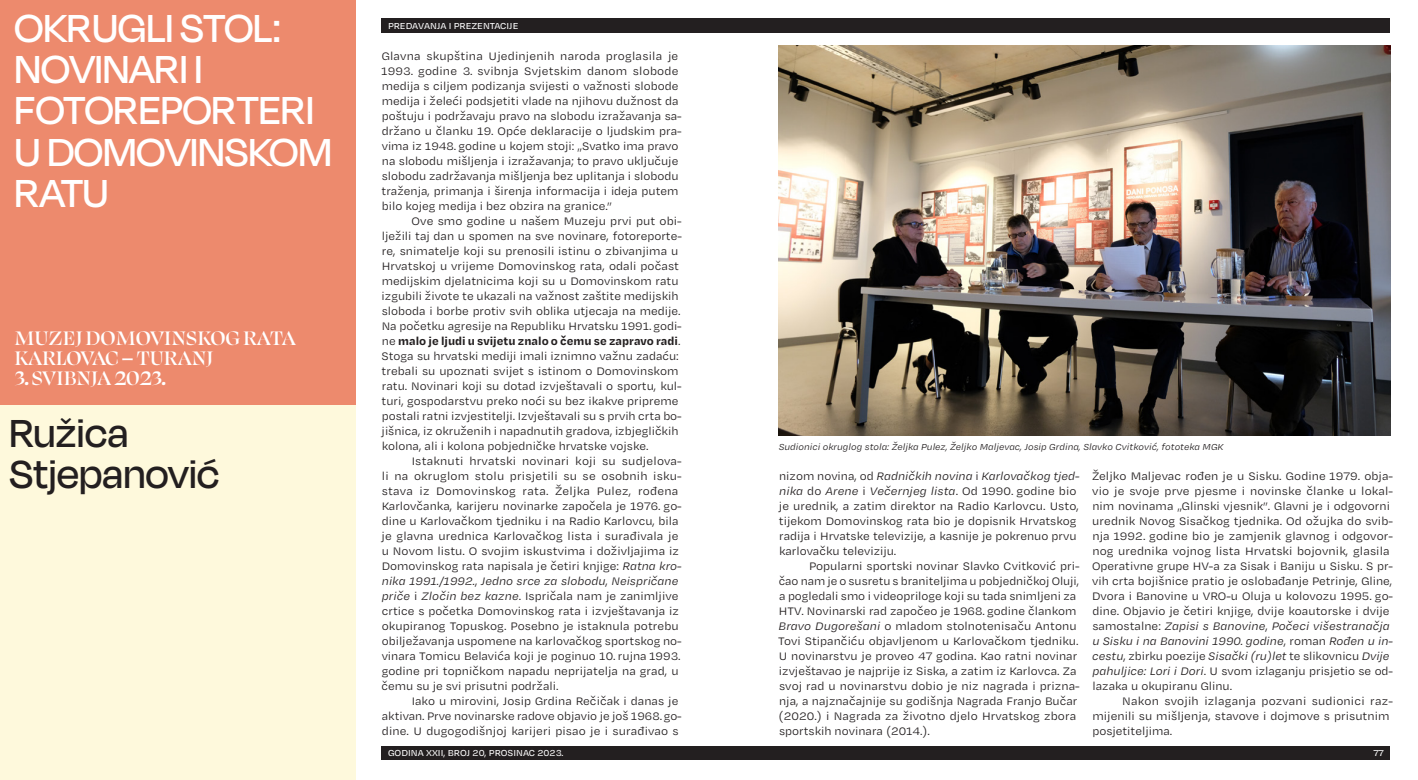
<style>
.page{position:relative;width:1418px;height:780px;background:#fff}
.page>*{position:absolute;margin:0;border:0;box-sizing:border-box;transform-origin:0 0}
.t1{font:500 45px/41.2px "Degular Display";color:#fff}
.t2{font:500 45px/41.2px "Degular Display";letter-spacing:.005em;color:#231f20}
.t3{font:500 22.5px/20px "Swear Banner";color:#fff}
.t4{font:12.5px/15px "Degular Text";color:#231f20}
.t5{font:italic 10px "Degular Text";color:#231f20}
.t6{font:500 10px "Degular Text";color:#fff}
.s1{font-weight:700}
.s2{font-style:italic}
</style>
<div class="page">
<div style="left:381px;top:19px;width:1009px;height:14px;background:#231f20"></div>
<div style="left:381px;top:746px;width:1009px;height:13px;background:#231f20"></div>
<div style="left:0;top:0;width:355px;height:405px;background:#ed8a6d"></div>
<div style="left:0;top:405px;width:355px;height:375px;background:#fef9dc"></div>
<img style="left:778px;top:45px;width:612px;height:390px">
<h1 class="t1" style="left:15px;top:6px;width:319px">OKRUGLI STOL:<br>NOVINARI I<br>FOTOREPORTERI<br>U DOMOVINSKOM<br>RATU</h1>
<h2 class="t3" style="left:15px;top:327px;width:283px">MUZEJ DOMOVINSKOG RATA<br>KARLOVAC – TURANJ</h2>
<h2 class="t3" style="left:15px;top:367px;width:153px">3. SVIBNJA 2023.</h2>
<h1 class="t2" style="left:9px;top:411px;width:211px">Ružica<br>Stjepanović</h1>
<p class="t6" style="left:388px;top:20px;width:132px">PREDAVANJA I PREZENTACIJE</p>
<p class="t4" style="left:381px;top:48px;width:302px">Glavna skupština Ujedinjenih naroda proglasila je 1993. godine 3. svibnja Svjetskim danom slobode medija s ciljem podizanja svijesti o važnosti slobode medija i želeći podsjetiti vlade na njihovu dužnost da poštuju i podržavaju pravo na slobodu izražavanja sa&shy;držano u članku 19. Opće deklaracije o ljudskim pra&shy;vima iz 1948. godine u kojem stoji: „Svatko ima pravo na slobodu mišljenja i izražavanja; to pravo uključuje slobodu zadržavanja mišljenja bez uplitanja i slobodu traženja, primanja i širenja informacija i ideja putem bilo kojeg medija i bez obzira na granice.”</p>
<p class="t4" style="left:381px;top:213px;width:302px;text-indent:30px">Ove smo godine u našem Muzeju prvi put obi&shy;lježili taj dan u spomen na sve novinare, fotoreporte&shy;re, snimatelje koji su prenosili istinu o zbivanjima u Hrvatskoj u vrijeme Domovinskog rata, odali počast medijskim djelatnicima koji su u Domovinskom ratu izgubili živote te ukazali na važnost zaštite medijskih sloboda i borbe protiv svih oblika utjecaja na medije.<br>Na početku agresije na Republiku Hrvatsku 1991. godi&shy;ne <span class="s1">malo je ljudi u svijetu znalo o čemu se zapravo radi</span>.<br>Stoga su hrvatski mediji imali iznimno važnu zadaću: trebali su upoznati svijet s istinom o Domovinskom ratu. Novinari koji su dotad izvještavali o sportu, kul&shy;turi, gospodarstvu preko noći su bez ikakve pripreme postali ratni izvjestitelji. Izvještavali su s prvih crta bo&shy;jišnica, iz okruženih i napadnutih gradova, izbjegličkih kolona, ali i kolona pobjedničke hrvatske vojske.</p>
<p class="t4" style="left:381px;top:453px;width:302px;text-indent:30px">Istaknuti hrvatski novinari koji su sudjelova&shy;li na okruglom stolu prisjetili su se osobnih isku&shy;stava iz Domovinskog rata. Željka Pulez, rođena Karlovčanka, karijeru novinarke započela je 1976. go&shy;dine u Karlovačkom tjedniku i na Radio Karlovcu, bila je glavna urednica Karlovačkog lista i surađivala je u Novom listu. O svojim iskustvima i doživljajima iz Domovinskog rata napisala je četiri knjige: <span class="s2">Ratna kro&shy;nika 1991./1992.</span>, <span class="s2">Jedno srce za slobodu</span>, <span class="s2">Neispričane priče</span> i <span class="s2">Zločin bez kazne</span>. Ispričala nam je zanimljive crtice s početka Domovinskog rata i izvještavanja iz okupiranog Topuskog. Posebno je istaknula potrebu obilježavanja uspomene na karlovačkog sportskog no&shy;vinara Tomicu Belavića koji je poginuo 10. rujna 1993. godine pri topničkom napadu neprijatelja na grad, u čemu su je svi prisutni podržali.</p>
<p class="t4" style="left:382px;top:693px;width:301px;text-indent:30px">Iako u mirovini, Josip Grdina Rečičak i danas je aktivan. Prve novinarske radove objavio je još 1968. go&shy;dine. U dugogodišnjoj karijeri pisao je i surađivao s</p>
<p class="t5" style="left:778px;top:441px;width:446px">Sudionici okruglog stola: Željka Pulez, Željko Maljevac, Josip Grdina, Slavko Cvitković, fototeka MGK</p>
<p class="t4" style="left:779px;top:468px;width:302px">nizom novina, od <span class="s2">Radničkih novina</span> i <span class="s2">Karlovačkog tjed&shy;nika</span> do <span class="s2">Arene</span> i <span class="s2">Večernjeg lista</span>. Od 1990. godine bio je urednik, a zatim direktor na Radio Karlovcu. Usto, tijekom Domovinskog rata bio je dopisnik Hrvatskog radija i Hrvatske televizije, a kasnije je pokrenuo prvu karlovačku televiziju.</p>
<p class="t4" style="left:778px;top:558px;width:303px;text-indent:31px">Popularni sportski novinar Slavko Cvitković pri&shy;čao nam je o susretu s braniteljima u pobjedničkoj Oluji, a pogledali smo i videopriloge koji su tada snimljeni za HTV. Novinarski rad započeo je 1968. godine člankom <span class="s2">Bravo Dugorešani</span> o mladom stolnotenisaču Antonu Tovi Stipančiću objavljenom u Karlovačkom tjedniku.<br>U novinarstvu je proveo 47 godina. Kao ratni novinar izvještavao je najprije iz Siska, a zatim iz Karlovca. Za svoj rad u novinarstvu dobio je niz nagrada i prizna&shy;nja, a najznačajnije su godišnja Nagrada Franjo Bučar (2020.) i Nagrada za životno djelo Hrvatskog zbora sportskih novinara (2014.).</p>
<p class="t4" style="left:1091px;top:468px;width:302px">Željko Maljevac rođen je u Sisku. Godine 1979. obja&shy;vio je svoje prve pjesme i novinske članke u lokal&shy;nim novinama „Glinski vjesnik”. Glavni je i odgovorni urednik Novog Sisačkog tjednika. Od ožujka do svib&shy;nja 1992. godine bio je zamjenik glavnog i odgovor&shy;nog urednika vojnog lista Hrvatski bojovnik, glasila Operativne grupe HV-a za Sisak i Baniju u Sisku. S pr&shy;vih crta bojišnice pratio je oslobađanje Petrinje, Gline, Dvora i Banovine u VRO-u Oluja u kolovozu 1995. go&shy;dine. Objavio je četiri knjige, dvije koautorske i dvije samostalne: <span class="s2">Zapisi s Banovine</span>, <span class="s2">Počeci višestranačja u Sisku i na Banovini 1990. godine</span>, roman <span class="s2">Rođen u in&shy;cestu</span>, zbirku poezije <span class="s2">Sisački (ru)let</span> te slikovnicu <span class="s2">Dvije pahuljice: Lori i Dori</span>. U svom izlaganju prisjetio se od&shy;lazaka u okupiranu Glinu.</p>
<p class="t4" style="left:1092px;top:693px;width:302px;text-indent:30px">Nakon svojih izlaganja pozvani sudionici raz&shy;mijenili su mišljenja, stavove i dojmove s prisutnim posjetiteljima.</p>
<p class="t6" style="left:388px;top:746px;width:177px">GODINA XXII, BROJ 20, PROSINAC 2023.</p>
<p class="t6" style="left:1373px;top:746px;width:12px">77</p>
</div>
